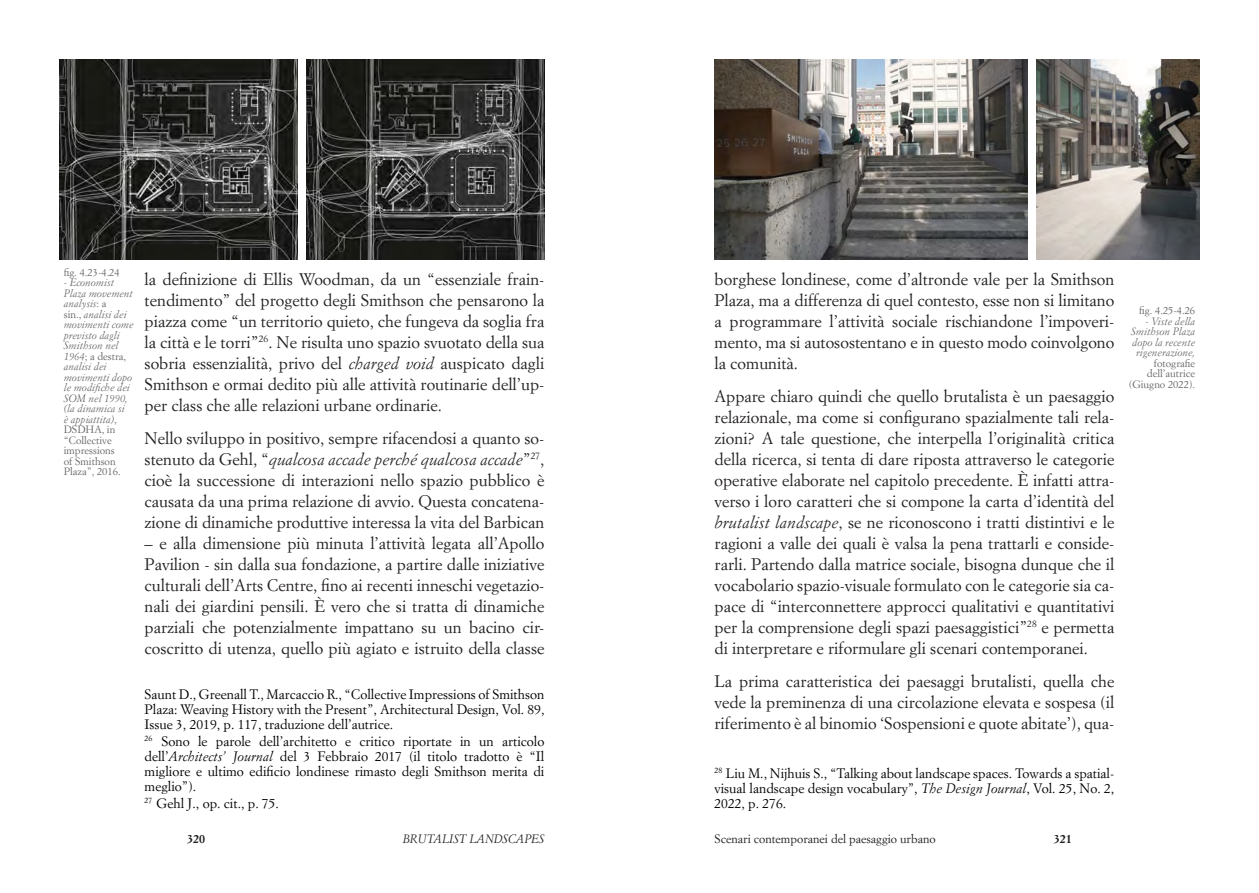
<style>
.page{position:relative;width:1259px;height:893px;background:#fff}
.page>*{position:absolute;margin:0;border:0;box-sizing:border-box;transform-origin:0 0}
.t1{font:16.5px/21px "Simoncini Garamond Std";color:#231f20;text-align:justify}
.Footnote_text{font:13.5px/15px "Simoncini Garamond Std";color:#000;text-align:justify}
.t2{font:12px "Simoncini Garamond Std";color:#231f20}
.t3{font:italic 12px "Simoncini Garamond Std";color:#231f20}
.t4{font:700 12px "Simoncini Garamond Std";color:#231f20}
.t5{font:italic 10.5px/10.5px "Simoncini Garamond Std";color:#676767}
.t6{font:10.5px "Simoncini Garamond Std";color:#676767}
.s1{font-style:normal}
.s2{font-style:italic}
</style>
<div class="page">
<img style="left:1036px;top:60px;width:163px;height:199px">
<img style="left:59px;top:60px;width:239px;height:199px">
<img style="left:306px;top:60px;width:238px;height:199px">
<img style="left:714px;top:60px;width:313px;height:199px">
<p class="t6" style="left:64px;top:266px;width:57px">fig. 4.23-4.24</p>
<p class="t5" style="left:64px;top:277px;width:71px"><span class="s1">-</span> Economist<br>Plaza movement analysis<span class="s1">: a<br>sin.,</span> analisi dei movimenti come previsto dagli<br>Smithson nel<br>1964<span class="s1">; a destra, </span>analisi dei movimenti dopo le modifiche dei<br>SOM nel 1990, (la dinamica si<br>è appiattita)<span class="s1">,<br>DSDHA, in “Collective impressions<br>of Smithson<br>Plaza”, 2016.</span></p>
<p class="t1" style="left:145px;top:268px;width:401px">la definizione di Ellis Woodman, da un “essenziale frain&shy;tendimento” del progetto degli Smithson che pensarono la piazza come “un territorio quieto, che fungeva da soglia fra la città e le torri”<sup>26</sup>. Ne risulta uno spazio svuotato della sua sobria essenzialità, privo del <span class="s2">charged void</span> auspicato dagli Smithson e ormai dedito più alle attività routinarie dell’up&shy;per class che alle relazioni urbane ordinarie.</p>
<p class="t1" style="left:145px;top:427px;width:401px">Nello sviluppo in positivo, sempre rifacendosi a quanto so&shy;stenuto da Gehl, “<span class="s2">qualcosa accade perché qualcosa accade</span>”<sup>27</sup>, cioè la successione di interazioni nello spazio pubblico è causata da una prima relazione di avvio. Questa concatena&shy;zione di dinamiche produttive interessa la vita del Barbican</p>
<p class="t1" style="left:145px;top:532px;width:401px">– e alla dimensione più minuta l’attività legata all’Apollo Pavilion - sin dalla sua fondazione, a partire dalle iniziative culturali dell’Arts Centre, fino ai recenti inneschi vegetazio&shy;nali dei giardini pensili. È vero che si tratta di dinamiche parziali che potenzialmente impattano su un bacino cir&shy;coscritto di utenza, quello più agiato e istruito della classe</p>
<p class="Footnote_text" style="left:145px;top:686px;width:401px">Saunt D., Greenall T., Marcaccio R., “Collective Impressions of Smithson Plaza: Weaving History with the Present”, Architectural Design, Vol. 89, Issue 3, 2019, p. 117, traduzione dell’autrice.</p>
<p class="Footnote_text" style="left:145px;top:733px;width:401px"><sup>26</sup> Sono le parole dell’architetto e critico riportate in un articolo dell’<span class="s2">Architects’ Journal</span> del 3 Febbraio 2017 (il titolo tradotto è “Il migliore e ultimo edificio londinese rimasto degli Smithson merita di meglio”).</p>
<p class="Footnote_text" style="left:145px;top:795px;width:136px"><sup>27</sup> Gehl J., op. cit., p. 75.</p>
<p class="t1" style="left:714px;top:268px;width:401px">borghese londinese, come d’altronde vale per la Smithson Plaza, ma a differenza di quel contesto, esse non si limitano a programmare l’attività sociale rischiandone l’impoveri&shy;mento, ma si autosostentano e in questo modo coinvolgono la comunità.</p>
<p class="t1" style="left:714px;top:385px;width:401px">Appare chiaro quindi che quello brutalista è un paesaggio relazionale, ma come si configurano spazialmente tali rela&shy;zioni? A tale questione, che interpella l’originalità critica della ricerca, si tenta di dare riposta attraverso le categorie operative elaborate nel capitolo precedente. È infatti attra&shy;verso i loro caratteri che si compone la carta d’identità del <span class="s2">brutalist landscape</span>, se ne riconoscono i tratti distintivi e le ragioni a valle dei quali è valsa la pena trattarli e conside&shy;rarli. Partendo dalla matrice sociale, bisogna dunque che il vocabolario spazio-visuale formulato con le categorie sia ca&shy;pace di “interconnettere approcci qualitativi e quantitativi per la comprensione degli spazi paesaggistici”<sup>28</sup> e permetta di interpretare e riformulare gli scenari contemporanei.</p>
<p class="t1" style="left:714px;top:670px;width:401px">La prima caratteristica dei paesaggi brutalisti, quella che vede la preminenza di una circolazione elevata e sospesa (il riferimento è al binomio ‘Sospensioni e quote abitate’), qua-</p>
<p class="Footnote_text" style="left:714px;top:765px;width:401px"><sup>28</sup> Liu M., Nijhuis S., “Talking about landscape spaces. Towards a spatial&shy;visual landscape design vocabulary”, <span class="s2">The Design Journal</span>, Vol. 25, No. 2, 2022, p. 276.</p>
<p class="t4" style="left:187px;top:831px;width:19px">320</p>
<p class="t3" style="left:403px;top:831px;width:143px">BRUTALIST LANDSCAPES</p>
<p class="t2" style="left:714px;top:831px;width:223px">Scenari contemporanei del paesaggio urbano</p>
<p class="t4" style="left:1053px;top:831px;width:19px">321</p>
<p class="t6" style="left:1139px;top:304px;width:57px">fig. 4.25-4.26</p>
<p class="t5" style="left:1128px;top:316px;width:68px;text-align:right"><span class="s1">-</span> Viste della<br>Smithson Plaza dopo la recente rigenerazione, <span class="s1">fotografie dell’autrice (Giugno 2022).</span></p>
</div>
